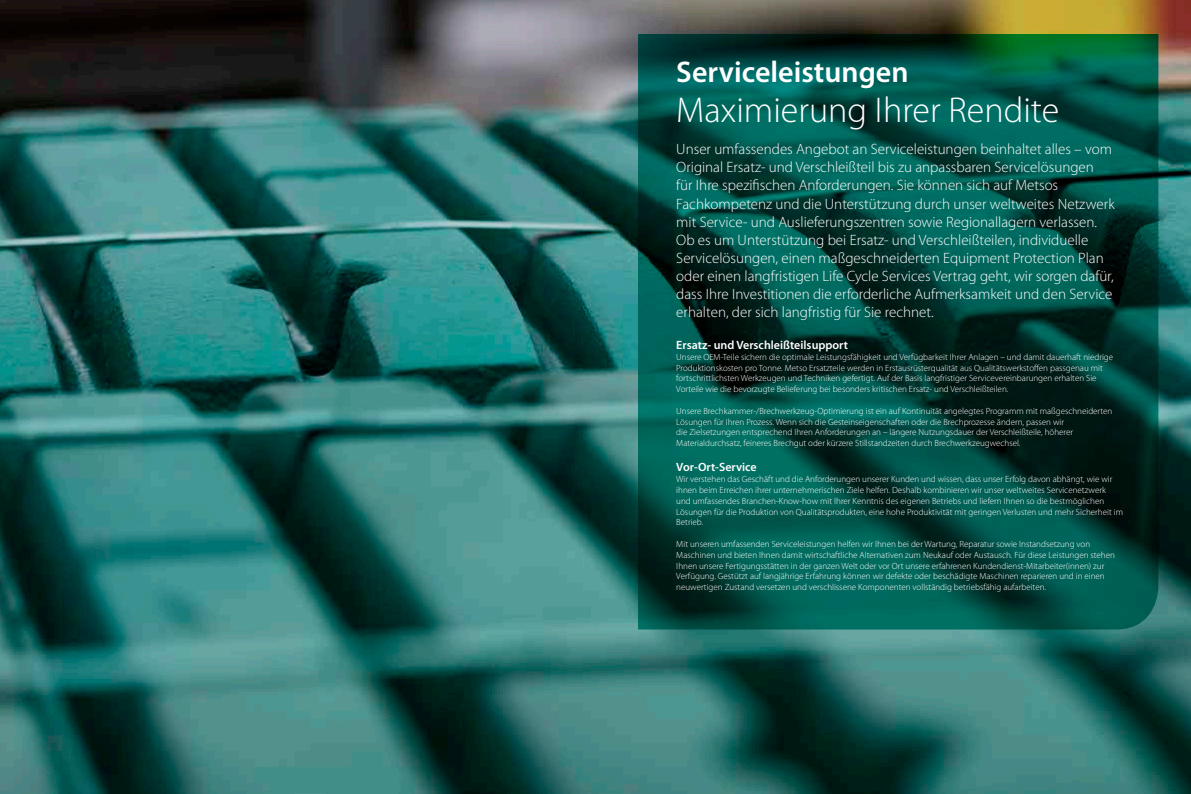
<style>
.page{position:relative;width:1191px;height:794px;background:#fff}
.page>*{position:absolute;margin:0;border:0;box-sizing:border-box;transform-origin:0 0}
.t1{font:300 36px "Myriad Pro";color:#fff}
.t2{font:600 30px "Myriad Pro";color:#fff}
.t3{font:300 15px/18px "Myriad Pro";color:#fff}
.t4{font:600 12px "Myriad Pro";color:#fff}
.t5{font:300 9px/10.8px "Myriad Pro";color:#fff}
</style>
<div class="page">
<img style="left:0;top:0;width:1191px;height:794px">
<svg style="left:638px;top:34px;width:520px;height:595px;background:#00483f"></svg>
<h2 class="t2" style="left:676px;top:55px;width:234px">Serviceleistungen</h2>
<h1 class="t1" style="left:676px;top:90px;width:384px">Maximierung Ihrer Rendite</h1>
<p class="t3" style="left:676px;top:141px;width:440px">Unser umfassendes Angebot an Serviceleistungen beinhaltet alles – vom Original Ersatz- und Verschleißteil bis zu anpassbaren Servicelösungen<br>für Ihre spezifischen Anforderungen. Sie können sich auf Metsos Fachkompetenz und die Unterstützung durch unser weltweites Netzwerk mit Service- und Auslieferungszentren sowie Regionallagern verlassen.<br>Ob es um Unterstützung bei Ersatz- und Verschleißteilen, individuelle Servicelösungen, einen maßgeschneiderten Equipment Protection Plan oder einen langfristigen Life Cycle Services Vertrag geht, wir sorgen dafür, dass Ihre Investitionen die erforderliche Aufmerksamkeit und den Service erhalten, der sich langfristig für Sie rechnet.</p>
<h3 class="t4" style="left:676px;top:338px;width:173px">Ersatz- und Verschleißteilsupport</h3>
<p class="t5" style="left:676px;top:351px;width:438px">Unsere OEM-Teile sichern die optimale Leistungsfähigkeit und Verfügbarkeit Ihrer Anlagen – und damit dauerhaft niedrige Produktionskosten pro Tonne. Metso Ersatzteile werden in Erstausrüsterqualität aus Qualitätswerkstoffen passgenau mit fortschrittlichsten Werkzeugen und Techniken gefertigt. Auf der Basis langfristiger Servicevereinbarungen erhalten Sie Vorteile wie die bevorzugte Belieferung bei besonders kritischen Ersatz- und Verschleißteilen.</p>
<p class="t5" style="left:676px;top:405px;width:437px">Unsere Brechkammer-/Brechwerkzeug-Optimierung ist ein auf Kontinuität angelegtes Programm mit maßgeschneiderten Lösungen für Ihren Prozess. Wenn sich die Gesteinseigenschaften oder die Brechprozesse ändern, passen wir<br>die Zielsetzungen entsprechend Ihren Anforderungen an – längere Nutzungsdauer der Verschleißteile, höherer Materialdurchsatz, feineres Brechgut oder kürzere Stillstandzeiten durch Brechwerkzeugwechsel.</p>
<h3 class="t4" style="left:676px;top:461px;width:82px">Vor-Ort-Service</h3>
<p class="t5" style="left:676px;top:474px;width:448px">Wir verstehen das Geschäft und die Anforderungen unserer Kunden und wissen, dass unser Erfolg davon abhängt, wie wir ihnen beim Erreichen ihrer unternehmerischen Ziele helfen. Deshalb kombinieren wir unser weltweites Servicenetzwerk<br>und umfassendes Branchen-Know-how mit Ihrer Kenntnis des eigenen Betriebs und liefern Ihnen so die bestmöglichen Lösungen für die Produktion von Qualitätsprodukten, eine hohe Produktivität mit geringen Verlusten und mehr Sicherheit im Betrieb.</p>
<p class="t5" style="left:676px;top:539px;width:440px">Mit unseren umfassenden Serviceleistungen helfen wir Ihnen bei der Wartung, Reparatur sowie Instandsetzung von Maschinen und bieten Ihnen damit wirtschaftliche Alternativen zum Neukauf oder Austausch. Für diese Leistungen stehen Ihnen unsere Fertigungsstätten in der ganzen Welt oder vor Ort unsere erfahrenen Kundendienst-Mitarbeiter(innen) zur Verfügung. Gestützt auf langjährige Erfahrung können wir defekte oder beschädigte Maschinen reparieren und in einen neuwertigen Zustand versetzen und verschlissene Komponenten vollständig betriebsfähig aufarbeiten.</p>
</div>
